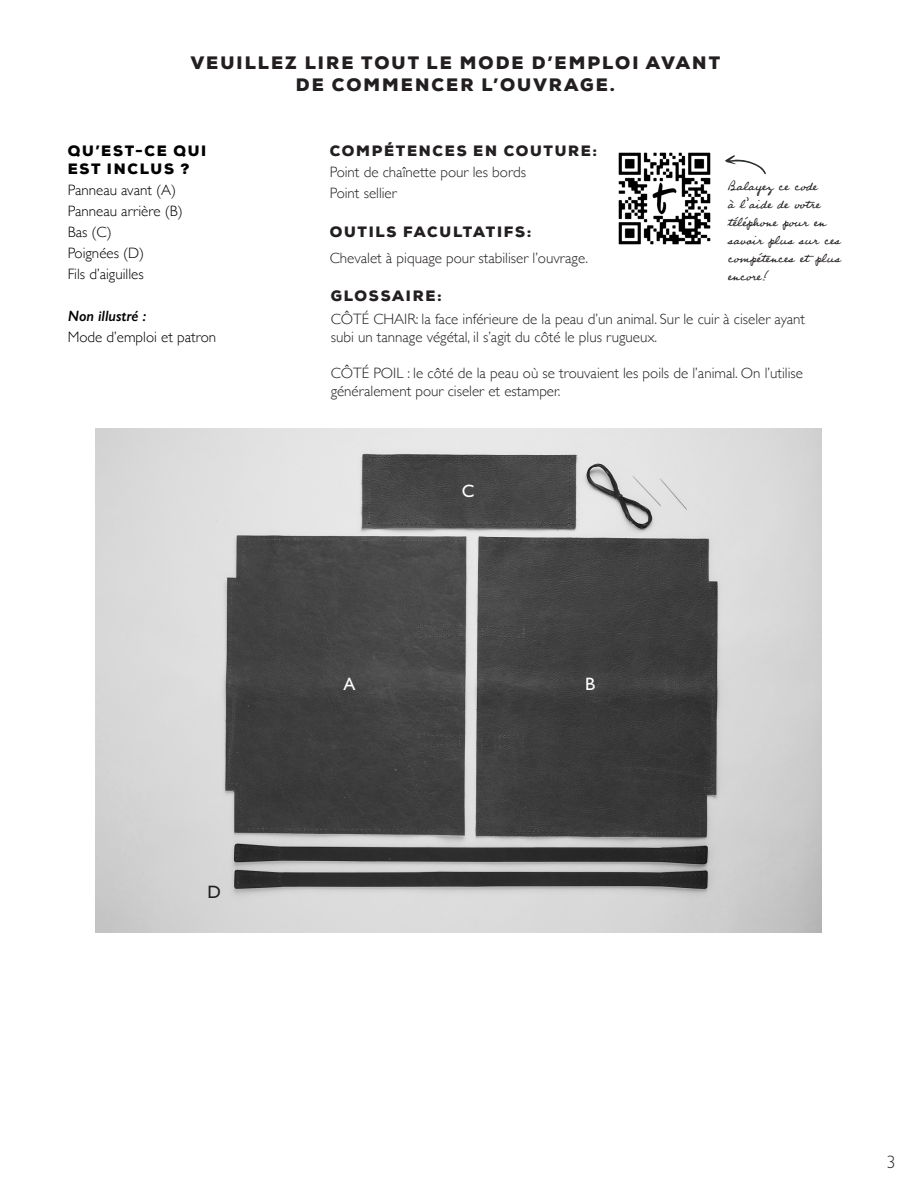
<style>
.page{position:relative;width:918px;height:1188px;background:#fff}
.page>*{position:absolute;margin:0;border:0;box-sizing:border-box;transform-origin:0 0}
.t1{font:900 18px "Nexa";letter-spacing:.115em;color:#231f20}
.t2{font:500 18px "Gill Sans Nova";color:#fff}
.t3{font:300 18px "Gill Sans Nova";color:#2d3032}
.t4{font:500 18px "Gill Sans Nova";color:#231f20}
.t5{font:300 15px/18px "Gill Sans";color:#231f20}
.t6{font:300 15px "Gill Sans";color:#000}
.t7{font:15px/18px "Professor";color:#231f20}
.t8{font:900 15px "Nexa";letter-spacing:.115em;color:#231f20}
.t9{font:900 15px "Nexa";letter-spacing:.115em;color:#000}
.t10{font:italic 600 15px "Gill Sans";color:#000}
</style>
<div class="page">
<img style="left:618px;top:152px;width:93px;height:93px">
<svg style="left:725px;top:155px;width:41px;height:19px"></svg>
<img style="left:96px;top:428px;width:725px;height:504px">
<p class="t1" style="left:191px;top:51px;width:531px">VEUILLEZ LIRE TOUT LE MODE D’EMPLOI AVANT</p>
<p class="t1" style="left:296px;top:73px;width:321px">DE COMMENCER L’OUVRAGE.</p>
<p class="t9" style="left:68px;top:141px;width:140px">QU’EST-CE QUI</p>
<p class="t9" style="left:68px;top:159px;width:123px">EST INCLUS ?</p>
<p class="t6" style="left:68px;top:179px;width:110px">Panneau avant (A)</p>
<p class="t6" style="left:68px;top:200px;width:117px">Panneau arrière (B)</p>
<p class="t6" style="left:68px;top:221px;width:45px">Bas (C)</p>
<p class="t6" style="left:68px;top:242px;width:78px">Poignées (D)</p>
<p class="t6" style="left:68px;top:263px;width:77px">Fils d’aiguilles</p>
<p class="t10" style="left:68px;top:307px;width:80px">Non illustré :</p>
<p class="t6" style="left:68px;top:326px;width:150px">Mode d’emploi et patron</p>
<p class="t4" style="left:208px;top:881px;width:15px">D</p>
<p class="t8" style="left:330px;top:141px;width:269px">COMPÉTENCES EN COUTURE:</p>
<p class="t5" style="left:330px;top:163px;width:198px">Point de chaînette pour les bords</p>
<p class="t5" style="left:330px;top:184px;width:69px">Point sellier</p>
<p class="t8" style="left:330px;top:222px;width:203px">OUTILS FACULTATIFS:</p>
<p class="t5" style="left:330px;top:248px;width:260px">Chevalet à piquage pour stabiliser l’ouvrage.</p>
<p class="t7" style="left:728px;top:176px;width:114px">Balayez ce code<br>à l’aide de votre téléphone pour en savoir plus sur ces compétences et plus encore!</p>
<p class="t8" style="left:331px;top:286px;width:113px">GLOSSAIRE:</p>
<p class="t5" style="left:331px;top:309px;width:476px">CÔTÉ CHAIR: la face inférieure de la peau d’un animal. Sur le cuir à ciseler ayant subi un tannage végétal, il s’agit du côté le plus rugueux.</p>
<p class="t5" style="left:331px;top:363px;width:474px">CÔTÉ POIL : le côté de la peau où se trouvaient les poils de l’animal. On l’utilise généralement pour ciseler et estamper.</p>
<p class="t2" style="left:462px;top:480px;width:14px">C</p>
<p class="t2" style="left:344px;top:673px;width:14px">A</p>
<p class="t2" style="left:585px;top:673px;width:12px">B</p>
<p class="t3" style="left:886px;top:1151px;width:10px">3</p>
</div>
